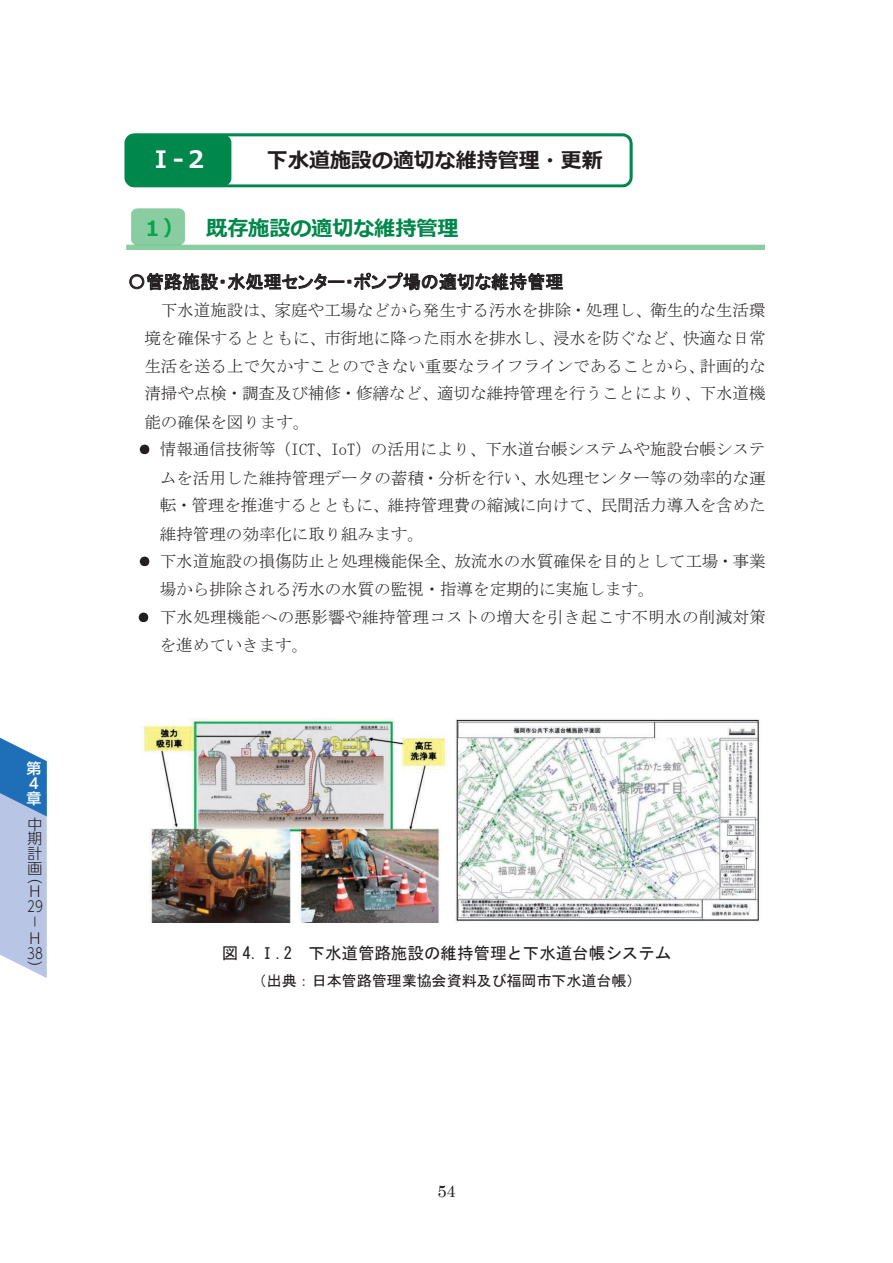
<style>
.page{position:relative;width:893px;height:1263px;background:#fff}
.page>*{position:absolute;margin:0;border:0;box-sizing:border-box;transform-origin:0 0}
.t1{font:700 24px "Meiryo";color:#fff}
.t2{font:700 21px "Meiryo";letter-spacing:.005em;color:#231f20}
.t3{font:700 21px "Meiryo";letter-spacing:-.005em;color:#00874b}
.t4{font:18px "MS P Gothic";letter-spacing:-.005em;color:#231f20}
.t5{font:16.5px/28px "MS Mincho";color:#231f20;text-align:justify}
.t6{font:16.5px "MS Gothic";color:#231f20}
.t7{font:16.5px "Century";color:#231f20}
.t8{font:15px "MS Gothic";letter-spacing:-.01em;color:#231f20}
.t9{font:300 14.85px/15.1px "UD Shin Go Pro";color:#231f20}
.t10{font:500 14.85px/14.9px "UD Shin Go Pro";color:#fff}
.s1{color:#00a74e}
</style>
<div class="page">
<svg style="left:0;top:738px;width:47px;height:240px;background:#9cb6dc"></svg>
<svg style="left:129px;top:272px;width:434px;height:19px"></svg>
<svg style="left:140px;top:445px;width:9px;height:9px"></svg>
<svg style="left:140px;top:556px;width:9px;height:10px"></svg>
<svg style="left:139px;top:612px;width:9px;height:10px"></svg>
<img style="left:126px;top:208px;width:638px;height:42px">
<svg style="left:124px;top:133px;width:509px;height:54px"></svg>
<img style="left:231px;top:144px;width:396px;height:33px">
<div style="left:126px;top:135px;width:105px;height:51px;background:#00874b;border-radius:8px"></div>
<img style="left:456px;top:718px;width:304px;height:204px">
<img style="left:143px;top:718px;width:303px;height:205px">
<p class="t10" style="left:27px;top:761px;width:16px">第<br>４章</p>
<p class="t9" style="left:28px;top:816px;width:16px;text-align:justify">中期計画</p>
<p class="t9" style="left:27px;top:868px;width:17px">（<br>H<br>29</p>
<p class="t9" style="left:27px;top:928px;width:14px;rotate:-90deg">－</p>
<p class="t9" style="left:27px;top:930px;width:17px">H<br>38）</p>
<h1 class="t1" style="left:149px;top:142px;width:61px">Ⅰ-２</h1>
<p class="t2" style="left:267px;top:145px;width:337px">下⽔道施設の適切な維持管理・更新</p>
<p class="t3" style="left:142px;top:214px;width:318px"><span class="s1">１）</span> 既存施設の適切な維持管理</p>
<p class="t4" style="left:128px;top:273px;width:437px">〇管路施設・水処理センター・ポンプ場の適切な維持管理</p>
<p class="t5" style="left:144px;top:296px;width:623px;text-indent:16px">下水道施設は、家庭や工場などから発生する汚水を排除・処理し、衛生的な生活環境を確保するとともに、市街地に降った雨水を排水し、浸水を防ぐなど、快適な日常生活を送る上で欠かすことのできない重要なライフラインであることから、計画的な清掃や点検・調査及び補修・修繕など、適切な維持管理を行うことにより、下水道機能の確保を図ります。</p>
<p class="t5" style="left:160px;top:435px;width:608px;text-align:left">情報通信技術等（ICT、IoT）の活用により、下水道台帳システムや施設台帳システムを活用した維持管理データの蓄積・分析を行い、水処理センター等の効率的な運転・管理を推進するとともに、維持管理費の縮減に向けて、民間活力導入を含めた維持管理の効率化に取り組みます。<br>下水道施設の損傷防止と処理機能保全、放流水の水質確保を目的として工場・事業場から排除される汚水の水質の監視・指導を定期的に実施します。<br>下水処理機能への悪影響や維持管理コストの増大を引き起こす不明水の削減対策を進めていきます。</p>
<p class="t6" style="left:222px;top:945px;width:451px">図 4.Ⅰ.2 下水道管路施設の維持管理と下水道台帳システム</p>
<p class="t8" style="left:252px;top:973px;width:392px">（出典：日本管路管理業協会資料及び福岡市下水道台帳）</p>
<p class="t7" style="left:437px;top:1177px;width:20px">54</p>
</div>
